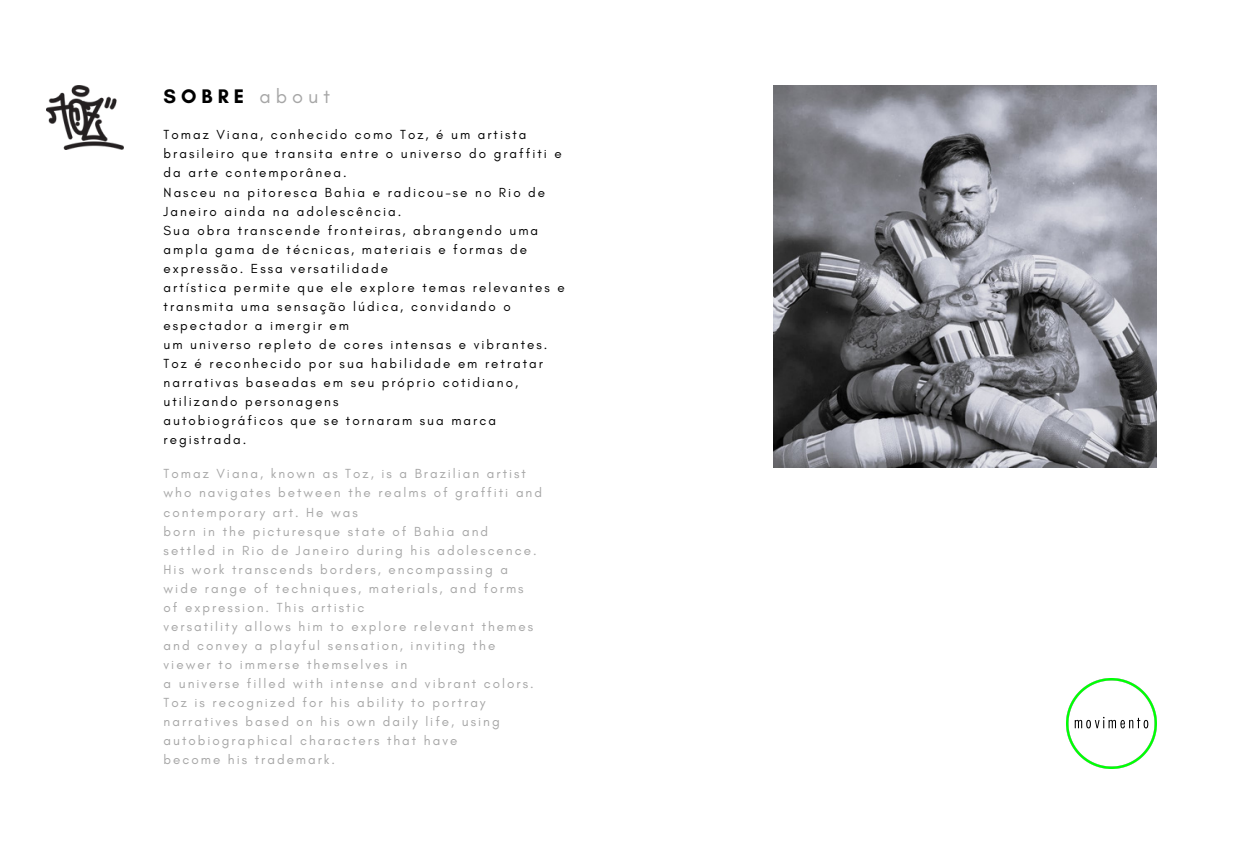
<style>
.page{position:relative;width:1242px;height:854px;background:#fff}
.page>*{position:absolute;margin:0;border:0;box-sizing:border-box;transform-origin:0 0}
.t1{font:700 19.95px "Glacial Indifference";letter-spacing:.25em;color:#000}
.t2{font:13.35px/19px "Glacial Indifference";letter-spacing:.15em;color:#000}
.t3{font:13.35px/19px "Glacial Indifference";letter-spacing:.15em;color:#a6a6a6}
.s1{font-weight:400;color:#a6a6a6}
</style>
<div class="page">
<img style="left:47px;top:85px;width:76px;height:64px">
<img style="left:1066px;top:678px;width:90px;height:90px">
<img style="left:774px;top:85px;width:382px;height:383px">
<p class="t1" style="left:164px;top:85px;width:168px">SOBRE <span class="s1">about</span></p>
<p class="t2" style="left:164px;top:125px;width:400px">Tomaz Viana, conhecido como Toz, é um artista brasileiro que transita entre o universo do graffiti e da arte contemporânea.</p>
<p class="t2" style="left:164px;top:182px;width:383px">Nasceu na pitoresca Bahia e radicou-se no Rio de<br>Janeiro ainda na adolescência.</p>
<p class="t2" style="left:164px;top:220px;width:376px">Sua obra transcende fronteiras, abrangendo uma ampla gama de técnicas, materiais e formas de expressão. Essa versatilidade</p>
<p class="t2" style="left:164px;top:278px;width:403px">artística permite que ele explore temas relevantes e transmita uma sensação lúdica, convidando o espectador a imergir em</p>
<p class="t2" style="left:164px;top:335px;width:385px">um universo repleto de cores intensas e vibrantes.</p>
<p class="t2" style="left:164px;top:354px;width:381px">Toz é reconhecido por sua habilidade em retratar narrativas baseadas em seu próprio cotidiano, utilizando personagens</p>
<p class="t2" style="left:164px;top:411px;width:334px">autobiográficos que se tornaram sua marca registrada.</p>
<p class="t3" style="left:164px;top:464px;width:380px">Tomaz Viana, known as Toz, is a Brazilian artist who navigates between the realms of graffiti and contemporary art. He was</p>
<p class="t3" style="left:164px;top:521px;width:374px">born in the picturesque state of Bahia and settled in Rio de Janeiro during his adolescence.</p>
<p class="t3" style="left:164px;top:559px;width:362px">His work transcends borders, encompassing a wide range of techniques, materials, and forms of expression. This artistic</p>
<p class="t3" style="left:164px;top:617px;width:371px">versatility allows him to explore relevant themes and convey a playful sensation, inviting the viewer to immerse themselves in</p>
<p class="t3" style="left:164px;top:674px;width:372px">a universe filled with intense and vibrant colors.</p>
<p class="t3" style="left:164px;top:693px;width:338px">Toz is recognized for his ability to portray narratives based on his own daily life, using autobiographical characters that have</p>
<p class="t3" style="left:164px;top:750px;width:173px">become his trademark.</p>
</div>
